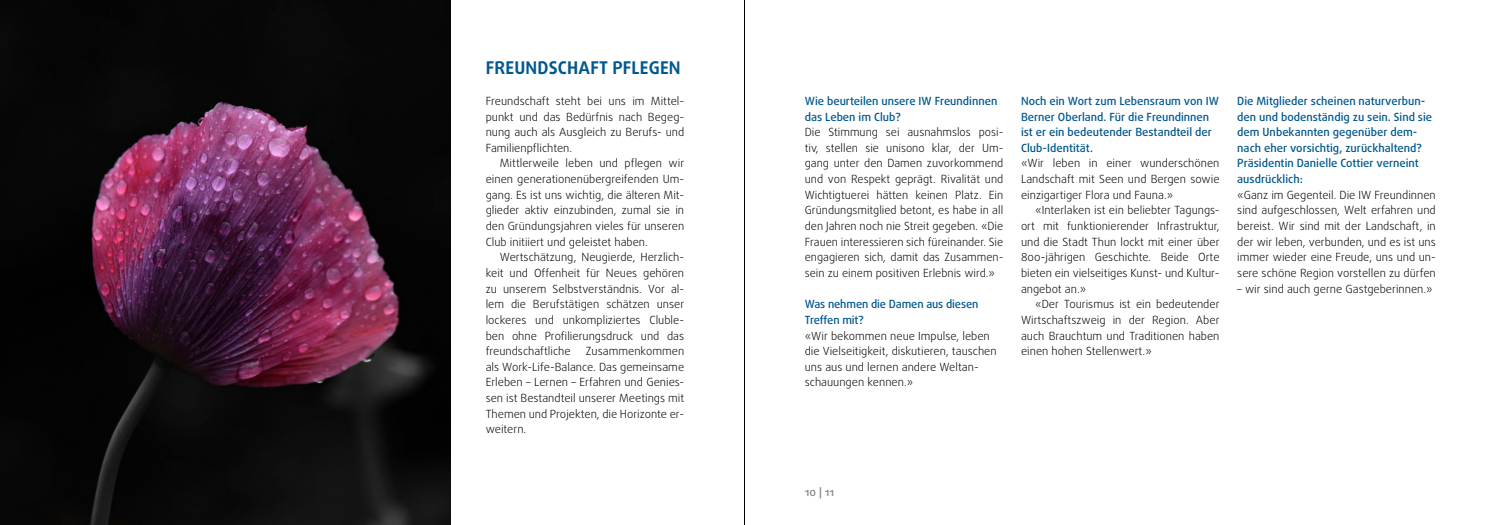
<style>
.page{position:relative;width:1489px;height:525px;background:#fff}
.page>*{position:absolute;margin:0;border:0;box-sizing:border-box;transform-origin:0 0}
.t1{font:700 17.5px "Daxline Pro";letter-spacing:.01em;color:#00588f}
.t2{font:300 11.25px/15.6px "Daxline Pro";color:#000;text-align:justify}
.t3{font:500 11.25px/15.6px "Daxline Pro";color:#00588f}
.t4{font:500 11.25px "Daxline Pro";color:#878988}
</style>
<div class="page">
<img style="left:0;top:0;width:450px;height:524px">
<hr style="left:744px;top:0;width:1px;height:524px;background:#000">
<h1 class="t1" style="left:486px;top:56px;width:196px">FREUNDSCHAFT PFLEGEN</h1>
<p class="t2" style="left:485px;top:93px;width:200px">Freundschaft steht bei uns im Mittel&shy;punkt und das Bedürfnis nach Begeg&shy;nung auch als Ausgleich zu Berufs- und Familienpflichten.</p>
<p class="t2" style="left:485px;top:156px;width:200px;text-indent:14px">Mittlerweile leben und pflegen wir einen generationenübergreifenden Um&shy;gang. Es ist uns wichtig, die älteren Mit&shy;glieder aktiv einzubinden, zumal sie in den Gründungsjahren vieles für unseren Club initiiert und geleistet haben.</p>
<p class="t2" style="left:485px;top:249px;width:200px;text-indent:14px">Wertschätzung, Neugierde, Herzlich&shy;keit und Offenheit für Neues gehören zu unserem Selbstverständnis. Vor al&shy;lem die Berufstätigen schätzen unser lockeres und unkompliziertes Cluble&shy;ben ohne Profilierungsdruck und das freundschaftliche</p>
<p class="t2" style="left:485px;top:343px;width:200px;text-indent:100px">Zusammenkommen als Work-Life-Balance. Das gemeinsame Erleben – Lernen – Erfahren und Genies&shy;sen ist Bestandteil unserer Meetings mit Themen und Projekten, die Horizonte er&shy;weitern.</p>
<p class="t3" style="left:804px;top:93px;width:194px">Wie beurteilen unsere IW Freundinnen das Leben im Club?</p>
<p class="t2" style="left:804px;top:124px;width:200px">Die Stimmung sei ausnahmslos posi&shy;tiv, stellen sie unisono klar, der Um&shy;gang unter den Damen zuvorkommend und von Respekt geprägt. Rivalität und Wichtigtuerei hätten keinen Platz. Ein Gründungsmitglied betont, es habe in all den Jahren noch nie Streit gegeben. «Die Frauen interessieren sich füreinander. Sie engagieren sich, damit das Zusammen&shy;sein zu einem positiven Erlebnis wird.»</p>
<p class="t3" style="left:804px;top:296px;width:175px">Was nehmen die Damen aus diesen<br>Treffen mit?</p>
<p class="t2" style="left:804px;top:327px;width:193px;text-align:left">«Wir bekommen neue Impulse, leben die Vielseitigkeit, diskutieren, tauschen uns aus und lernen andere Weltan&shy;schauungen kennen.»</p>
<p class="t3" style="left:1020px;top:93px;width:199px">Noch ein Wort zum Lebensraum von IW<br>Berner Oberland. Für die Freundinnen ist er ein bedeutender Bestandteil der<br>Club-Identität.</p>
<p class="t2" style="left:1020px;top:156px;width:200px">«Wir leben in einer wunderschönen Landschaft mit Seen und Bergen sowie einzigartiger Flora und Fauna.»</p>
<p class="t2" style="left:1020px;top:202px;width:200px;text-indent:14px">«Interlaken ist ein beliebter Tagungs&shy;ort mit funktionierender Infrastruktur, und die Stadt Thun lockt mit einer über 800-jährigen Geschichte. Beide Orte bieten ein vielseitiges Kunst- und Kultur&shy;angebot an.»</p>
<p class="t2" style="left:1020px;top:296px;width:200px;text-indent:14px">«Der Tourismus ist ein bedeutender Wirtschaftszweig in der Region. Aber auch Brauchtum und Traditionen haben einen hohen Stellenwert.»</p>
<p class="t3" style="left:1237px;top:93px;width:196px">Die Mitglieder scheinen naturverbun&shy;den und bodenständig zu sein. Sind sie dem Unbekannten gegenüber dem&shy;nach eher vorsichtig, zurückhaltend?<br>Präsidentin Danielle Cottier verneint ausdrücklich:</p>
<p class="t2" style="left:1237px;top:187px;width:200px">«Ganz im Gegenteil. Die IW Freundinnen sind aufgeschlossen, Welt erfahren und bereist. Wir sind mit der Landschaft, in der wir leben, verbunden, und es ist uns immer wieder eine Freude, uns und un&shy;sere schöne Region vorstellen zu dürfen</p>
<p class="t2" style="left:1237px;top:281px;width:197px">– wir sind auch gerne Gastgeberinnen.»</p>
<p class="t4" style="left:804px;top:484px;width:31px">10 | 11</p>
</div>
